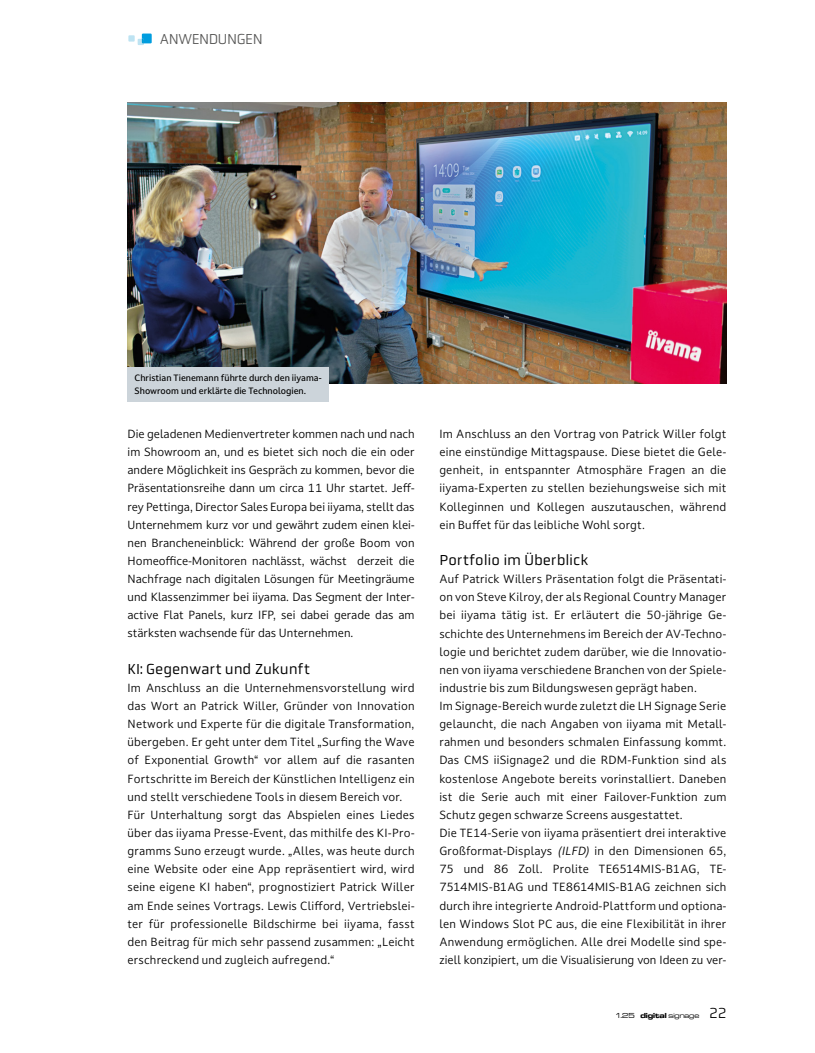
<style>
.page{position:relative;width:815px;height:1053px;background:#fff}
.page>*{position:absolute;margin:0;border:0;box-sizing:border-box;transform-origin:0 0}
.t1{font:15px "Obvia";color:#000}
.t2{font:300 15px "Obvia";letter-spacing:-.025em;color:#575756}
.t3{font:11.25px/18.1px "Darkmode Darkmode On";letter-spacing:.015em;color:#000;text-align:justify}
.t4{font:500 8.75px/13.1px "Darkmode Darkmode On";color:#000}
.t5{font:7.5px "Microgramma D Medi Exte";color:#000}
.s1{font-style:italic}
.s2{font-family:"Microgramma D Bold Exte"}
.s3{font-family:"Obvia";font-weight:300;font-size:15px}
</style>
<div class="page">
<img style="left:128px;top:103px;width:598px;height:280px">
<div style="left:128px;top:367px;width:201px;height:35px;background:#ccd4da"></div>
<div style="left:128px;top:35px;width:7px;height:7px;background:#bde3f2"></div>
<svg style="left:138px;top:34px;width:14px;height:11px"></svg>
<h1 class="t2" style="left:160px;top:30px;width:104px">ANWENDUNGEN</h1>
<p class="t4" style="left:135px;top:370px;width:188px">Christian Tienemann führte durch den iiyama-<br>Showroom und erklärte die Technologien.</p>
<p class="t3" style="left:128px;top:424px;width:289px">Die geladenen Medienvertreter kommen nach und nach im Showroom an, und es bietet sich noch die ein oder andere Möglichkeit ins Gespräch zu kommen, bevor die Präsentationsreihe dann um circa 11 Uhr startet. Jeff&shy;rey Pettinga, Director Sales Europa bei iiyama, stellt das Unternehmem kurz vor und gewährt zudem einen klei&shy;nen Brancheneinblick: Während der große Boom von Homeoffice-Monitoren nachlässt, wächst derzeit die Nachfrage nach digitalen Lösungen für Meetingräume und Klassenzimmer bei iiyama. Das Segment der Inter&shy;active Flat Panels, kurz IFP, sei dabei gerade das am stärksten wachsende für das Unternehmen.</p>
<h1 class="t1" style="left:128px;top:660px;width:184px">KI: Gegenwart und Zukunft</h1>
<p class="t3" style="left:128px;top:678px;width:289px;text-align:left">Im Anschluss an die Unternehmensvorstellung wird das Wort an Patrick Willer, Gründer von Innovation Network und Experte für die digitale Transformation, übergeben. Er geht unter dem Titel „Surfing the Wave of Exponential Growth“ vor allem auf die rasanten Fortschritte im Bereich der Künstlichen Intelligenz ein und stellt verschiedene Tools in diesem Bereich vor.<br>Für Unterhaltung sorgt das Abspielen eines Liedes über das iiyama Presse-Event, das mithilfe des KI-Pro&shy;gramms Suno erzeugt wurde. „Alles, was heute durch eine Website oder eine App repräsentiert wird, wird seine eigene KI haben“, prognostiziert Patrick Willer am Ende seines Vortrags. Lewis Clifford, Vertriebslei&shy;ter für professionelle Bildschirme bei iiyama, fasst den Beitrag für mich sehr passend zusammen: „Leicht erschreckend und zugleich aufregend.“</p>
<p class="t3" style="left:439px;top:424px;width:289px">Im Anschluss an den Vortrag von Patrick Willer folgt eine einstündige Mittagspause. Diese bietet die Gele&shy;genheit, in entspannter Atmosphäre Fragen an die iiyama-Experten zu stellen beziehungsweise sich mit Kolleginnen und Kollegen auszutauschen, während ein Buffet für das leibliche Wohl sorgt.</p>
<h1 class="t1" style="left:439px;top:551px;width:150px">Portfolio im Überblick</h1>
<p class="t3" style="left:439px;top:569px;width:289px;text-align:left">Auf Patrick Willers Präsentation folgt die Präsentati&shy;on von Steve Kilroy, der als Regional Country Manager bei iiyama tätig ist. Er erläutert die 50-jährige Ge&shy;schichte des Unternehmens im Bereich der AV-Techno&shy;logie und berichtet zudem darüber, wie die Innovatio&shy;nen von iiyama verschiedene Branchen von der Spiele&shy;industrie bis zum Bildungswesen geprägt haben.<br>Im Signage-Bereich wurde zuletzt die LH Signage Serie gelauncht, die nach Angaben von iiyama mit Metall&shy;rahmen und besonders schmalen Einfassung kommt.<br>Das CMS iiSignage2 und die RDM-Funktion sind als kostenlose Angebote bereits vorinstalliert. Daneben ist die Serie auch mit einer Failover-Funktion zum Schutz gegen schwarze Screens ausgestattet.<br>Die TE14-Serie von iiyama präsentiert drei interaktive Großformat-Displays <span class="s1">(ILFD)</span> in den Dimensionen 65, 75 und 86 Zoll. Prolite TE6514MIS-B1AG, TE-7514MIS-B1AG und TE8614MIS-B1AG zeichnen sich durch ihre integrierte Android-Plattform und optiona&shy;len Windows Slot PC aus, die eine Flexibilität in ihrer Anwendung ermöglichen. Alle drei Modelle sind spe&shy;ziell konzipiert, um die Visualisierung von Ideen zu ver-</p>
<p class="t5" style="left:615px;top:1011px;width:113px">1.25 <span class="s2">digital</span> signage <span class="s3">22</span></p>
</div>
